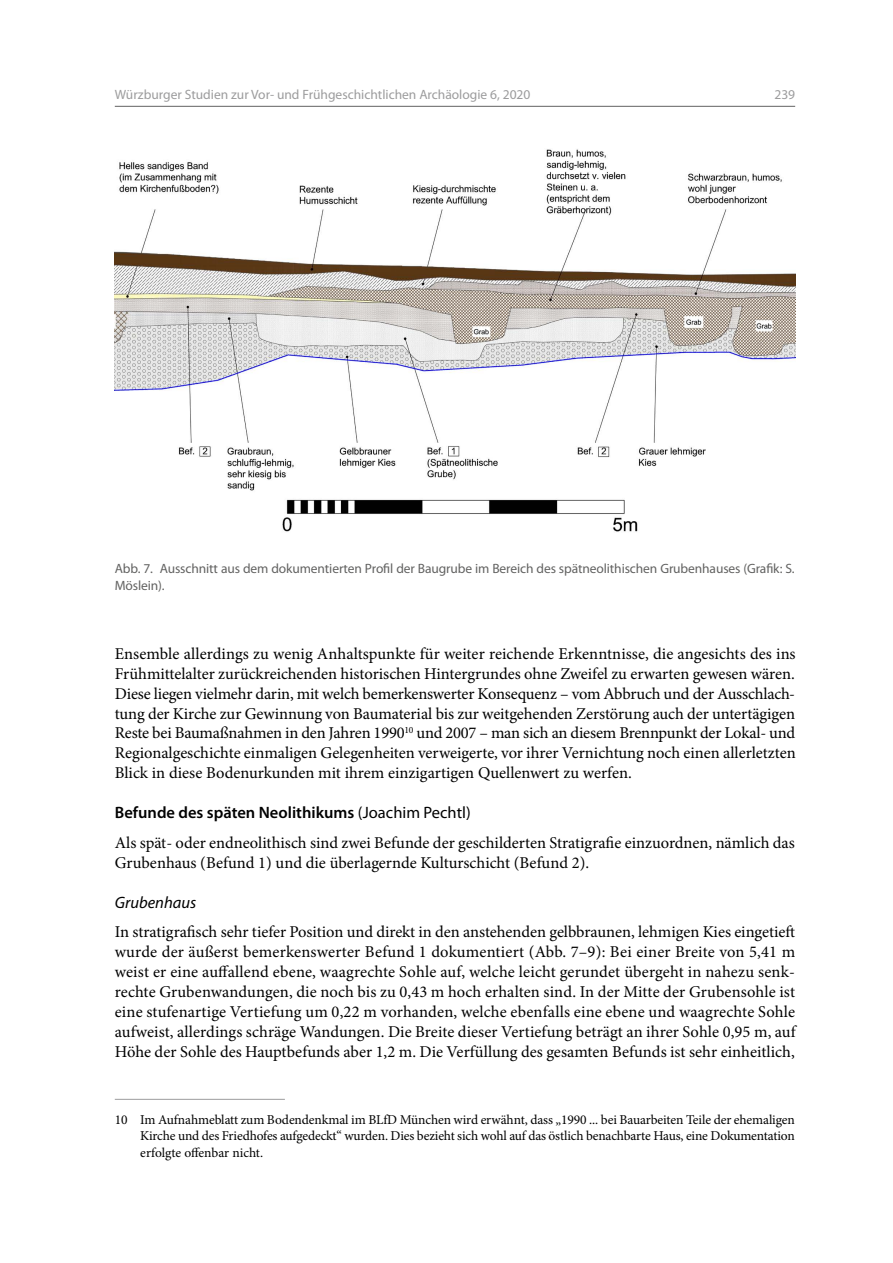
<style>
.page{position:relative;width:893px;height:1263px;background:#fff}
.page>*{position:absolute;margin:0;border:0;box-sizing:border-box;transform-origin:0 0}
.Standard_erster_Absa{font:16.5px/20px "Minion Pro";letter-spacing:-.005em;color:#000}
.Überschrift_3{font:600 16.5px "Myriad Pro";color:#000}
.Überschrift_4{font:italic 16.5px "Myriad Pro";color:#000}
.Fußnotentext{font:13.5px/16.4px "Minion Pro";letter-spacing:-.01em;color:#000;text-align:justify}
.Abb_-Beschriftung{font:13.5px/16.4px "Myriad Pro";letter-spacing:-.01em;color:#626261}
.t1{font:13.5px "Myriad Pro";color:#9c9c9d}
.s1{font-weight:400}
</style>
<div class="page">
<hr style="left:115px;top:106px;width:680px;height:1px;background:#626261">
<hr style="left:115px;top:1099px;width:170px;height:1px;background:#9c9c9d">
<img style="left:115px;top:149px;width:680px;height:383px">
<p class="t1" style="left:115px;top:87px;width:417px">Würzburger Studien zur Vor- und Frühgeschichtlichen Archäologie 6, 2020</p>
<p class="t1" style="left:774px;top:87px;width:22px">239</p>
<p class="Abb_-Beschriftung" style="left:115px;top:560px;width:681px">Abb. 7. Ausschnitt aus dem dokumentierten Profil der Baugrube im Bereich des spätneolithischen Grubenhauses (Grafik: S.<br>Möslein).</p>
<p class="Standard_erster_Absa" style="left:115px;top:644px;width:682px">Ensemble allerdings zu wenig Anhaltspunkte für weiter reichende Erkenntnisse, die angesichts des ins Frühmittelalter zurückreichenden historischen Hintergrundes ohne Zweifel zu erwarten gewesen wären.<br>Diese liegen vielmehr darin, mit welch bemerkenswerter Konsequenz – vom Abbruch und der Ausschlach&shy;tung der Kirche zur Gewinnung von Baumaterial bis zur weitgehenden Zerstörung auch der untertägigen Reste bei Baumaßnahmen in den Jahren 1990<sup>10</sup> und 2007 – man sich an diesem Brennpunkt der Lokal- und Regionalgeschichte einmaligen Gelegenheiten verweigerte, vor ihrer Vernichtung noch einen allerletzten Blick in diese Bodenurkunden mit ihrem einzigartigen Quellenwert zu werfen.</p>
<p class="Überschrift_3" style="left:115px;top:802px;width:357px">Befunde des späten Neolithikums <span class="s1">(Joachim Pechtl)</span></p>
<p class="Standard_erster_Absa" style="left:115px;top:833px;width:681px">Als spät- oder endneolithisch sind zwei Befunde der geschilderten Stratigrafie einzuordnen, nämlich das<br>Grubenhaus (Befund 1) und die überlagernde Kulturschicht (Befund 2).</p>
<p class="Überschrift_4" style="left:115px;top:892px;width:83px">Grubenhaus</p>
<p class="Standard_erster_Absa" style="left:115px;top:922px;width:682px;text-align:justify">In stratigrafisch sehr tiefer Position und direkt in den anstehenden gelbbraunen, lehmigen Kies eingetieft wurde der äußerst bemerkenswerter Befund 1 dokumentiert (Abb. 7–9): Bei einer Breite von 5,41 m weist er eine auffallend ebene, waagrechte Sohle auf, welche leicht gerundet übergeht in nahezu senk&shy;rechte Grubenwandungen, die noch bis zu 0,43 m hoch erhalten sind. In der Mitte der Grubensohle ist eine stufenartige Vertiefung um 0,22 m vorhanden, welche ebenfalls eine ebene und waagrechte Sohle aufweist, allerdings schräge Wandungen. Die Breite dieser Vertiefung beträgt an ihrer Sohle 0,95 m, auf Höhe der Sohle des Hauptbefunds aber 1,2 m. Die Verfüllung des gesamten Befunds ist sehr einheitlich,</p>
<p class="Fußnotentext" style="left:140px;top:1112px;width:656px;text-indent:-26px">10 Im Aufnahmeblatt zum Bodendenkmal im BLfD München wird erwähnt, dass „1990 ... bei Bauarbeiten Teile der ehemaligen Kirche und des Friedhofes aufgedeckt“ wurden. Dies bezieht sich wohl auf das östlich benachbarte Haus, eine Dokumentation erfolgte offenbar nicht.</p>
</div>
